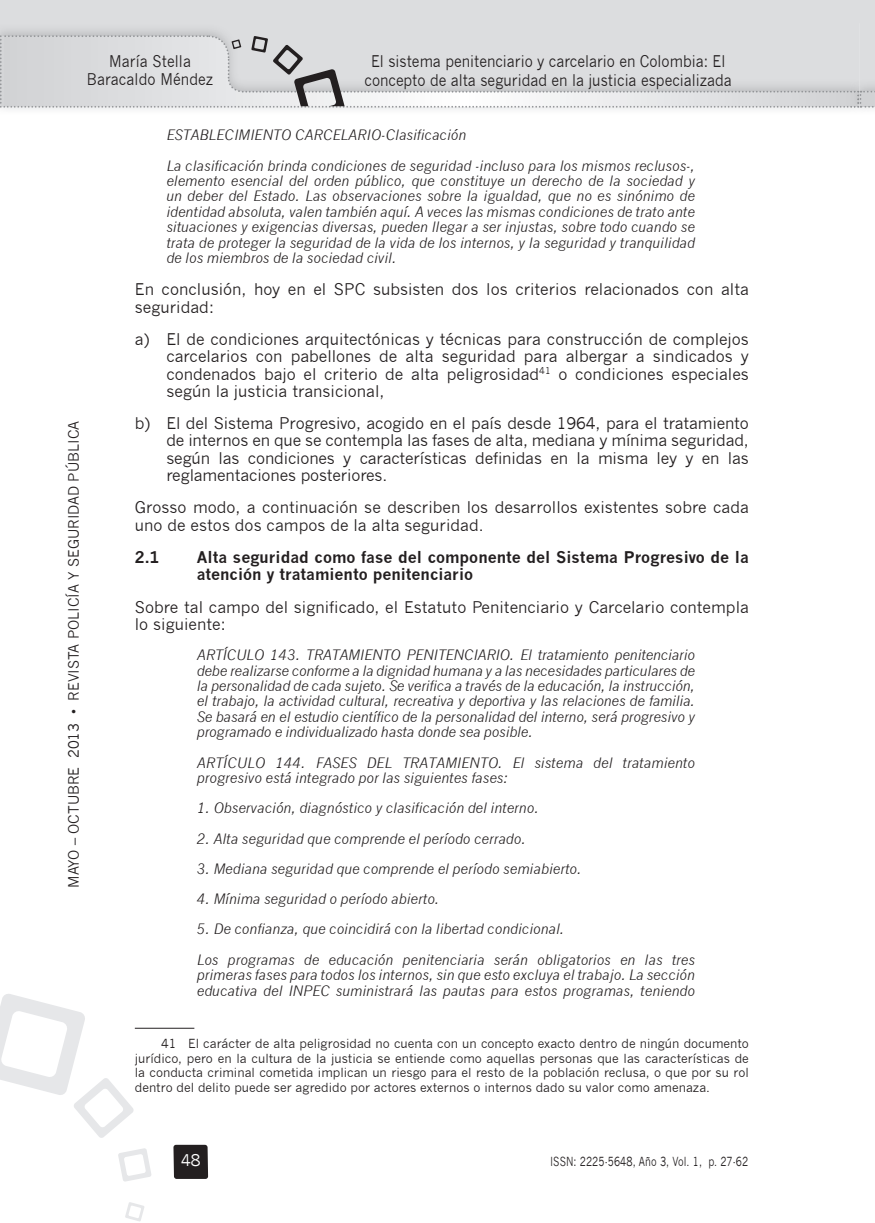
<style>
.page{position:relative;width:875px;height:1223px;background:#fff}
.page>*{position:absolute;margin:0;border:0;box-sizing:border-box;transform-origin:0 0}
.t1{font:15.75px/17.3px "News Gothic";color:#231f20}
.t2{font:15.75px/18px "News Gothic";color:#231f20;text-align:center;scale:.9 1}
.t3{font:700 15.75px/17.3px "News Gothic";color:#231f20}
.t4{font:15.75px "News Gothic";color:#fff}
.t5{font:italic 14px/15.4px "News Gothic";color:#231f20}
.t6{font:14px "News Gothic";color:#231f20}
.t7{font:12.25px/14.7px "News Gothic";color:#231f20;text-align:justify}
.t8{font:12.25px "News Gothic";color:#231f20;scale:.8 1}
</style>
<div class="page">
<div style="left:0;top:0;width:859px;height:106px;background:#dcdddf"></div>
<div style="left:859px;top:0;width:16px;height:106px;background:#dcdddf"></div>
<svg style="left:0;top:34px;width:875px;height:76px"></svg>
<svg style="left:118px;top:1148px;width:33px;height:33px"></svg>
<svg style="left:125px;top:1202px;width:19px;height:19px"></svg>
<svg style="left:0;top:994px;width:134px;height:143px"></svg>
<svg style="left:173px;top:1144px;width:35px;height:34px"></svg>
<hr style="left:135px;top:1027px;width:59px;height:1px;background:#231f20">
<p class="t2" style="left:87px;top:52px;width:142px">María Stella<br>Baracaldo Méndez</p>
<p class="t2" style="left:364px;top:53px;width:410px">El sistema penitenciario y carcelario en Colombia: El concepto de alta seguridad en la justicia especializada</p>
<p class="t6" style="left:66px;top:887px;width:468px;rotate:-90deg">MAYO – OCTUBRE 2013 • REVISTA POLICÍA Y SEGURIDAD PÚBLICA</p>
<p class="t5" style="left:166px;top:120px;width:530px;line-height:30.3px">ESTABLECIMIENTO CARCELARIO-Clasificación<br>La clasificación brinda condiciones de seguridad -incluso para los mismos reclusos-,</p>
<p class="t5" style="left:166px;top:173px;width:530px;text-align:justify">elemento esencial del orden público, que constituye un derecho de la sociedad y un deber del Estado. Las observaciones sobre la igualdad, que no es sinónimo de identidad absoluta, valen también aquí. A veces las mismas condiciones de trato ante situaciones y exigencias diversas, pueden llegar a ser injustas, sobre todo cuando se trata de proteger la seguridad de la vida de los internos, y la seguridad y tranquilidad de los miembros de la sociedad civil.</p>
<p class="t1" style="left:135px;top:281px;width:615px">En conclusión, hoy en el SPC subsisten dos los criterios relacionados con alta seguridad:</p>
<p class="t1" style="left:166px;top:330px;width:584px;text-align:justify;text-indent:-31px">a) El de condiciones arquitectónicas y técnicas para construcción de complejos carcelarios con pabellones de alta seguridad para albergar a sindicados y condenados bajo el criterio de alta peligrosidad<sup>41</sup> o condiciones especiales según la justicia transicional,</p>
<p class="t1" style="left:166px;top:414px;width:584px;text-align:justify;text-indent:-32px">b) El del Sistema Progresivo, acogido en el país desde 1964, para el tratamiento de internos en que se contempla las fases de alta, mediana y mínima seguridad, según las condiciones y características definidas en la misma ley y en las reglamentaciones posteriores.</p>
<p class="t1" style="left:135px;top:499px;width:615px">Grosso modo, a continuación se describen los desarrollos existentes sobre cada uno de estos dos campos de la alta seguridad.</p>
<p class="t3" style="left:135px;top:548px;width:26px">2.1</p>
<p class="t3" style="left:197px;top:548px;width:554px">Alta seguridad como fase del componente del Sistema Progresivo de la atención y tratamiento penitenciario</p>
<p class="t1" style="left:135px;top:598px;width:615px">Sobre tal campo del significado, el Estatuto Penitenciario y Carcelario contempla lo siguiente:</p>
<p class="t5" style="left:197px;top:647px;width:500px;text-align:justify">ARTÍCULO 143. TRATAMIENTO PENITENCIARIO. El tratamiento penitenciario debe realizarse conforme a la dignidad humana y a las necesidades particulares de la personalidad de cada sujeto. Se verifica a través de la educación, la instrucción, el trabajo, la actividad cultural, recreativa y deportiva y las relaciones de familia.<br>Se basará en el estudio científico de la personalidad del interno, será progresivo y programado e individualizado hasta donde sea posible.</p>
<p class="t5" style="left:197px;top:754px;width:500px">ARTÍCULO 144. FASES DEL TRATAMIENTO. El sistema del tratamiento progresivo está integrado por las siguientes fases:</p>
<p class="t5" style="left:197px;top:800px;width:343px">1. Observación, diagnóstico y clasificación del interno.</p>
<p class="t5" style="left:197px;top:830px;width:330px">2. Alta seguridad que comprende el período cerrado.</p>
<p class="t5" style="left:197px;top:860px;width:386px">3. Mediana seguridad que comprende el período semiabierto.</p>
<p class="t5" style="left:197px;top:891px;width:244px">4. Mínima seguridad o período abierto.</p>
<p class="t5" style="left:197px;top:914px;width:500px;line-height:30.3px">5. De confianza, q ue coincidirá con la libertad condicional.<br>Los programas de educación penitenciaria serán obligatorios en las tres</p>
<p class="t5" style="left:197px;top:967px;width:500px">primeras fases para todos los internos, sin que esto excluya el trabajo. La sección educativa del INPEC suministrará las pautas para estos programas, teniendo</p>
<p class="t7" style="left:135px;top:1035px;width:615px;text-indent:26px">41 El carácter de alta peligrosidad no cuenta con un concepto exacto dentro de ningún documento jurídico, pero en la cultura de la justicia se entiende como aquellas personas que las características de la conducta criminal cometida implican un riesgo para el resto de la población reclusa, o que por su rol dentro del delito puede ser agredido por actores externos o internos dado su valor como amenaza.</p>
<p class="t4" style="left:181px;top:1150px;width:22px">48</p>
<p class="t8" style="left:550px;top:1154px;width:249px">ISSN: 2225-5648, Año 3, Vol. 1, p. 27-62</p>
</div>
